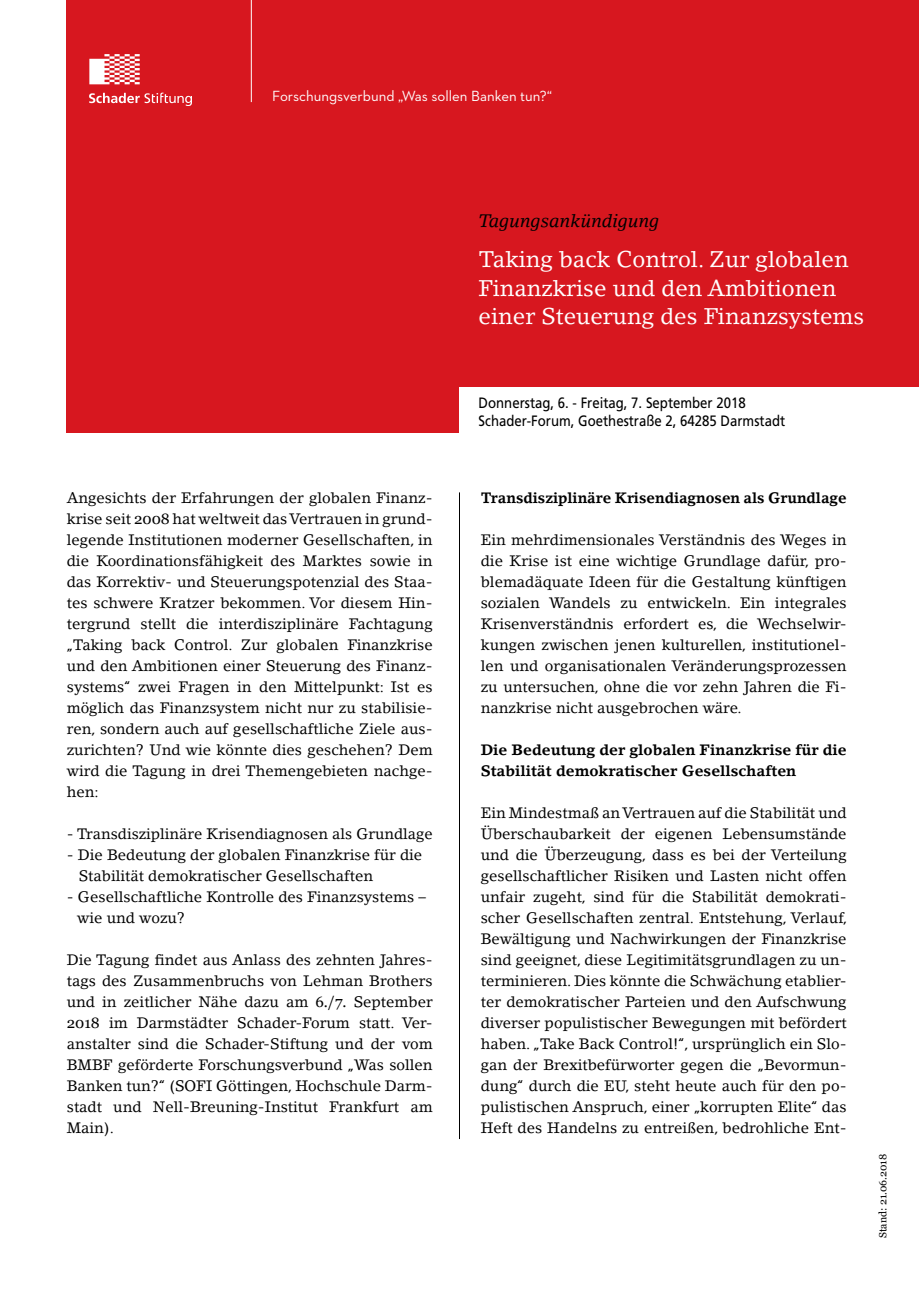
<style>
.page{position:relative;width:919px;height:1289px;background:#fff}
.page>*{position:absolute;margin:0;border:0;box-sizing:border-box;transform-origin:0 0}
.t1{font:22.5px/28.5px "Lino Letter Std";color:#fff}
.t2{font:italic 18px "Lino Letter Std";color:#000}
.t3{font:15px/21px "Lino Letter Std";color:#000;text-align:justify}
.t4{font:15px/18px "Frutiger";color:#000;scale:.88 1}
.t5{font:700 15px/21px "Lino Letter Std";color:#000}
.t6{font:700 15px "Lino Letter Std";color:#000;scale:.96 1}
.t7{font:15px "Neutraface 2 Text";color:#fff}
.t8{font:10.5px "Georgia";color:#000}
.s1{font-family:"Georgia"}
</style>
<div class="page">
<hr style="left:459px;top:492px;width:1px;height:646px;background:#000">
<div style="left:67px;top:0;width:851px;height:433px;background:#d7171f"></div>
<div style="left:459px;top:387px;width:459px;height:47px;background:#fff"></div>
<hr style="left:251px;top:0;width:1px;height:102px;background:#fff">
<img style="left:89px;top:54px;width:102px;height:51px">
<p class="t7" style="left:272px;top:86px;width:281px">Forschungsverbund „Was sollen Banken tun?“</p>
<p class="t3" style="left:67px;top:487px;width:367px">Angesichts der Erfahrungen der globalen Finanz&shy;krise seit <span class="s1">2008</span> hat weltweit das Vertrauen in grund&shy;legende Institutionen moderner Gesellschaften, in die Koordinationsfähigkeit des Marktes sowie in das Korrektiv- und Steuerungspotenzial des Staa&shy;tes schwere Kratzer bekommen. Vor diesem Hin&shy;tergrund stellt die interdisziplinäre Fachtagung „Taking back Control. Zur globalen Finanzkrise und den Ambitionen einer Steuerung des Finanz&shy;systems“ zwei Fragen in den Mittelpunkt: Ist es möglich das Finanzsystem nicht nur zu stabilisie&shy;ren, sondern auch auf gesellschaftliche Ziele aus&shy;zurichten? Und wie könnte dies geschehen? Dem wird die Tagung in drei Themengebieten nachge&shy;hen:</p>
<p class="t3" style="left:67px;top:823px;width:367px">- Transdisziplinäre Krisendiagnosen als Grundlage</p>
<p class="t3" style="left:79px;top:844px;width:345px;text-indent:-12px">- Die Bedeutung der globalen Finanzkrise für die<br>Stabilität demokratischer Gesellschaften</p>
<p class="t3" style="left:77px;top:886px;width:350px;text-indent:-10px">- Gesellschaftliche Kontrolle des Finanzsystems – wie und wozu?</p>
<p class="t3" style="left:67px;top:949px;width:367px">Die Tagung findet aus Anlass des zehnten Jahres&shy;tags des Zusammenbruchs von Lehman Brothers und in zeitlicher Nähe dazu am <span class="s1">6./7.</span> September <span class="s1">2018</span> im Darmstädter Schader-Forum statt. Ver&shy;anstalter sind die Schader-Stiftung und der vom BMBF geförderte Forschungsverbund „Was sollen Banken tun?“ (SOFI Göttingen, Hochschule Darm&shy;stadt und Nell-Breuning-Institut Frankfurt am Main).</p>
<p class="t2" style="left:478px;top:209px;width:182px">Tagungsankündigung</p>
<h1 class="t1" style="left:478px;top:245px;width:387px">Taking back Control. Zur globalen<br>Finanzkrise und den Ambitionen einer Steuerung des Finanzsystems</h1>
<p class="t4" style="left:478px;top:393px;width:350px">Donnerstag, 6. - Freitag, 7. September 2018<br>Schader-Forum, Goethestraße 2, 64285 Darmstadt</p>
<p class="t6" style="left:480px;top:489px;width:382px">Transdisziplinäre Krisendiagnosen als Grundlage</p>
<p class="t3" style="left:480px;top:529px;width:367px">Ein mehrdimensionales Verständnis des Weges in die Krise ist eine wichtige Grundlage dafür, pro&shy;blemadäquate Ideen für die Gestaltung künftigen sozialen Wandels zu entwickeln. Ein integrales Krisenverständnis erfordert es, die Wechselwir&shy;kungen zwischen jenen kulturellen, institutionel&shy;len und organisationalen Veränderungsprozessen zu untersuchen, ohne die vor zehn Jahren die Fi&shy;nanzkrise nicht ausgebrochen wäre.</p>
<p class="t5" style="left:480px;top:739px;width:367px">Die Bedeutung der globalen Finanzkrise für die<br>Stabilität demokratischer Gesellschaften</p>
<p class="t3" style="left:480px;top:802px;width:368px">Ein Mindestmaß an Vertrauen auf die Stabilität und Überschaubarkeit der eigenen Lebensumstände und die Überzeugung, dass es bei der Verteilung gesellschaftlicher Risiken und Lasten nicht offen unfair zugeht, sind für die Stabilität demokrati&shy;scher Gesellschaften zentral. Entstehung, Verlauf, Bewältigung und Nachwirkungen der Finanzkrise sind geeignet, diese Legitimitätsgrundlagen zu un&shy;terminieren. Dies könnte die Schwächung etablier&shy;ter demokratischer Parteien und den Aufschwung diverser populistischer Bewegungen mit befördert haben. „Take Back Control!“, ursprünglich ein Slo&shy;gan der Brexitbefürworter gegen die „Bevormun&shy;dung“ durch die EU, steht heute auch für den po&shy;pulistischen Anspruch, einer „korrupten Elite“ das Heft des Handelns zu entreißen, bedrohliche Ent-</p>
<p class="t8" style="left:876px;top:1238px;width:86px;rotate:-90deg">Stand: 21.06.2018</p>
</div>
